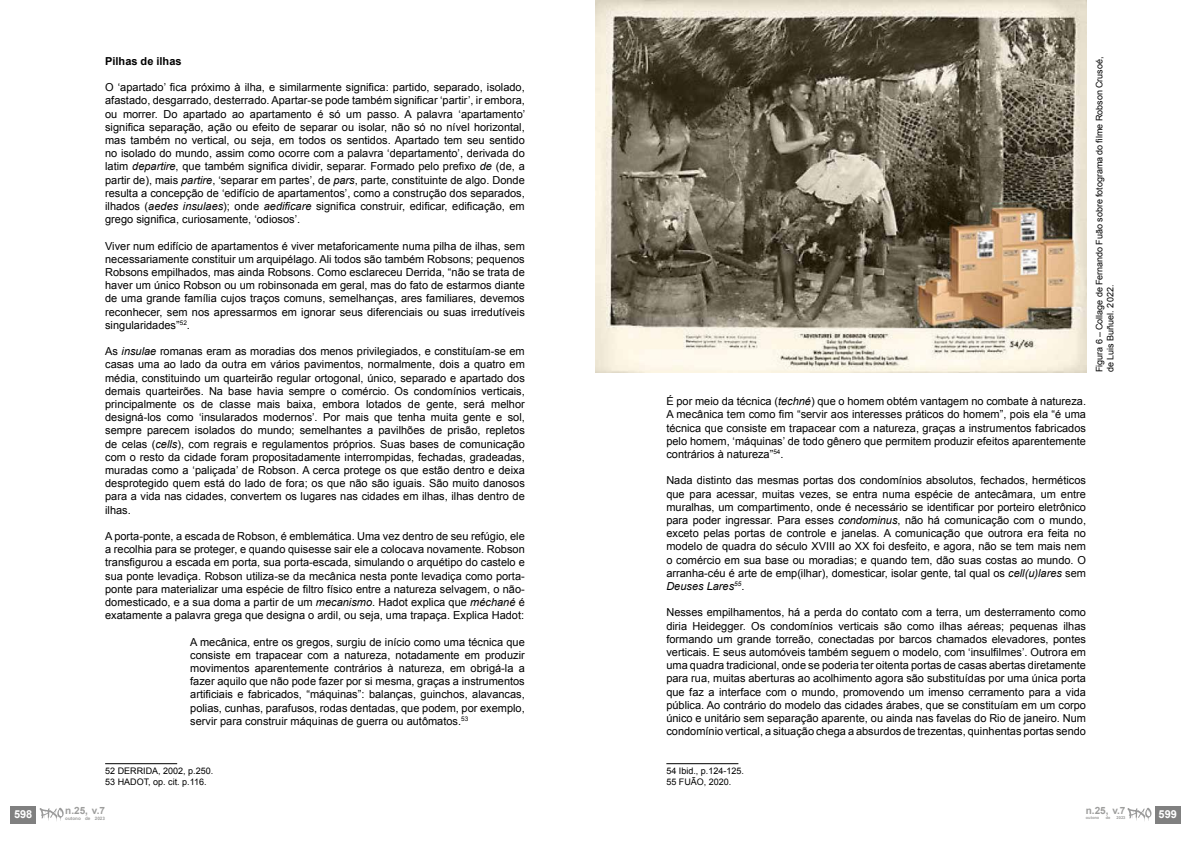
<style>
.page{position:relative;width:1191px;height:842px;background:#fff}
.page>*{position:absolute;margin:0;border:0;box-sizing:border-box;transform-origin:0 0}
.t1{font:11px/13.2px "Arial";color:#000;text-align:justify}
.t2{font:700 11px "Arial";color:#000}
.t3{font:700 11px "Arial";color:#fff}
.t4{font:700 10px "Arial";color:#9d9d9c}
.t5{font:9px/10.8px "Arial";color:#000}
.t6{font:700 4.6px "Arial";color:#9d9d9c}
.t7{font:700 4px "Arial";color:#9d9d9c}
.s1{font-style:italic}
</style>
<div class="page">
<hr style="left:105px;top:763px;width:72px;height:1px;background:#000">
<hr style="left:666px;top:763px;width:72px;height:1px;background:#000">
<img style="left:595px;top:0;width:491px;height:372px">
<div style="left:11px;top:806px;width:25px;height:17px;background:#808080"></div>
<svg style="left:40px;top:808px;width:24px;height:13px"></svg>
<div style="left:1155px;top:806px;width:25px;height:17px;background:#808080"></div>
<svg style="left:1127px;top:808px;width:24px;height:13px"></svg>
<p class="t2" style="left:105px;top:54px;width:78px">Pilhas de ilhas</p>
<p class="t1" style="left:105px;top:81px;width:421px">O ‘apartado’ fica próximo à ilha, e similarmente significa: partido, separado, isolado, afastado, desgarrado, desterrado. Apartar-se pode também significar ‘partir’, ir embora, ou morrer. Do apartado ao apartamento é só um passo. A palavra ‘apartamento’ significa separação, ação ou efeito de separar ou isolar, não só no nível horizontal, mas também no vertical, ou seja, em todos os sentidos. Apartado tem seu sentido no isolado do mundo, assim como ocorre com a palavra ‘departamento’, derivada do latim <span class="s1">departire</span>, que também significa dividir, separar. Formado pelo prefixo <span class="s1">de</span> (de, a partir de), mais <span class="s1">partire</span>, ‘separar em partes’, de <span class="s1">pars</span>, parte, constituinte de algo. Donde resulta a concepção de ‘edifício de apartamentos’, como a construção dos separados, ilhados (<span class="s1">aedes insulaes</span>); onde <span class="s1">aedificare</span> significa construir, edificar, edificação, em grego significa, curiosamente, ‘odiosos’.</p>
<p class="t1" style="left:105px;top:239px;width:421px">Viver num edifício de apartamentos é viver metaforicamente numa pilha de ilhas, sem necessariamente constituir um arquipélago. Ali todos são também Robsons; pequenos Robsons empilhados, mas ainda Robsons. Como esclareceu Derrida, “não se trata de haver um único Robson ou um robinsonada em geral, mas do fato de estarmos diante de uma grande família cujos traços comuns, semelhanças, ares familiares, devemos reconhecer, sem nos apressarmos em ignorar seus diferenciais ou suas irredutíveis singularidades”<sup>52</sup>.</p>
<p class="t1" style="left:105px;top:345px;width:421px">As <span class="s1">insulae</span> romanas eram as moradias dos menos privilegiados, e constituíam-se em casas uma ao lado da outra em vários pavimentos, normalmente, dois a quatro em média, constituindo um quarteirão regular ortogonal, único, separado e apartado dos demais quarteirões. Na base havia sempre o comércio. Os condomínios verticais, principalmente os de classe mais baixa, embora lotados de gente, será melhor designá-los como ‘insularados modernos’. Por mais que tenha muita gente e sol, sempre parecem isolados do mundo; semelhantes a pavilhões de prisão, repletos de celas (<span class="s1">cells</span>), com regrais e regulamentos próprios. Suas bases de comunicação com o resto da cidade foram propositadamente interrompidas, fechadas, gradeadas, muradas como a ‘paliçada’ de Robson. A cerca protege os que estão dentro e deixa desprotegido quem está do lado de fora; os que não são iguais. São muito danosos para a vida nas cidades, convertem os lugares nas cidades em ilhas, ilhas dentro de ilhas.</p>
<p class="t1" style="left:105px;top:530px;width:421px">A porta-ponte, a escada de Robson, é emblemática. Uma vez dentro de seu refúgio, ele a recolhia para se proteger, e quando quisesse sair ele a colocava novamente. Robson transfigurou a escada em porta, sua porta-escada, simulando o arquétipo do castelo e sua ponte levadiça. Robson utiliza-se da mecânica nesta ponte levadiça como porta&shy;ponte para materializar uma espécie de filtro físico entre a natureza selvagem, o não&shy;domesticado, e a sua doma a partir de um <span class="s1">mecanismo</span>. Hadot explica que <span class="s1">méchané</span> é exatamente a palavra grega que designa o ardil, ou seja, uma trapaça. Explica Hadot:</p>
<p class="t1" style="left:190px;top:635px;width:336px">A mecânica, entre os gregos, surgiu de início como uma técnica que consiste em trapacear com a natureza, notadamente em produzir movimentos aparentemente contrários à natureza, em obrigá-la a fazer aquilo que não pode fazer por si mesma, graças a instrumentos artificiais e fabricados, “máquinas”: balanças, guinchos, alavancas, polias, cunhas, parafusos, rodas dentadas, que podem, por exemplo, servir para construir máquinas de guerra ou autômatos.<sup>53</sup></p>
<p class="t5" style="left:105px;top:766px;width:110px">52 DERRIDA, 2002, p.250.<br>53 HADOT, op. cit. p.116.</p>
<p class="t3" style="left:14px;top:807px;width:20px">598</p>
<p class="t4" style="left:65px;top:804px;width:41px">n.25, v.7</p>
<p class="t6" style="left:65px;top:815px;width:41px">outono de 2023</p>
<p class="t1" style="left:666px;top:395px;width:421px">É por meio da técnica (<span class="s1">techné</span>) que o homem obtém vantagem no combate à natureza.<br>A mecânica tem como fim “servir aos interesses práticos do homem”, pois ela “é uma técnica que consiste em trapacear com a natureza, graças a instrumentos fabricados pelo homem, ‘máquinas’ de todo gênero que permitem produzir efeitos aparentemente contrários à natureza”<sup>54</sup>.</p>
<p class="t1" style="left:666px;top:474px;width:421px">Nada distinto das mesmas portas dos condomínios absolutos, fechados, herméticos que para acessar, muitas vezes, se entra numa espécie de antecâmara, um entre muralhas, um compartimento, onde é necessário se identificar por porteiro eletrônico para poder ingressar. Para esses <span class="s1">condominus</span>, não há comunicação com o mundo, exceto pelas portas de controle e janelas. A comunicação que outrora era feita no modelo de quadra do século XVIII ao XX foi desfeito, e agora, não se tem mais nem o comércio em sua base ou moradias; e quando tem, dão suas costas ao mundo. O arranha-céu é arte de emp(ilhar), domesticar, isolar gente, tal qual os <span class="s1">cell(u)lares</span> sem <span class="s1">Deuses Lares</span><sup>55</sup>.</p>
<p class="t1" style="left:666px;top:606px;width:421px">Nesses empilhamentos, há a perda do contato com a terra, um desterramento como diria Heidegger. Os condomínios verticais são como ilhas aéreas; pequenas ilhas formando um grande torreão, conectadas por barcos chamados elevadores, pontes verticais. E seus automóveis também seguem o modelo, com ‘insulfilmes’. Outrora em uma quadra tradicional, onde se poderia ter oitenta portas de casas abertas diretamente para rua, muitas aberturas ao acolhimento agora são substituídas por uma única porta que faz a interface com o mundo, promovendo um imenso cerramento para a vida pública. Ao contrário do modelo das cidades árabes, que se constituíam em um corpo único e unitário sem separação aparente, ou ainda nas favelas do Rio de janeiro. Num condomínio vertical, a situação chega a absurdos de trezentas, quinhentas portas sendo</p>
<p class="t5" style="left:666px;top:766px;width:79px">54 Ibid., p.124-125.<br>55 FUÃO, 2020.</p>
<p class="t5" style="left:1094px;top:372px;width:317px;rotate:-90deg">Figura 6 – Collage de Fernando Fuão sobre fotograma do filme Robson Crusoé, de Luis Buñuel. 2022.</p>
<p class="t4" style="left:1085px;top:804px;width:41px">n.25, v.7</p>
<p class="t7" style="left:1085px;top:815px;width:15px">outono</p>
<p class="t7" style="left:1105px;top:815px;width:6px">de</p>
<p class="t7" style="left:1116px;top:815px;width:10px">2023</p>
<p class="t3" style="left:1158px;top:807px;width:20px">599</p>
</div>
